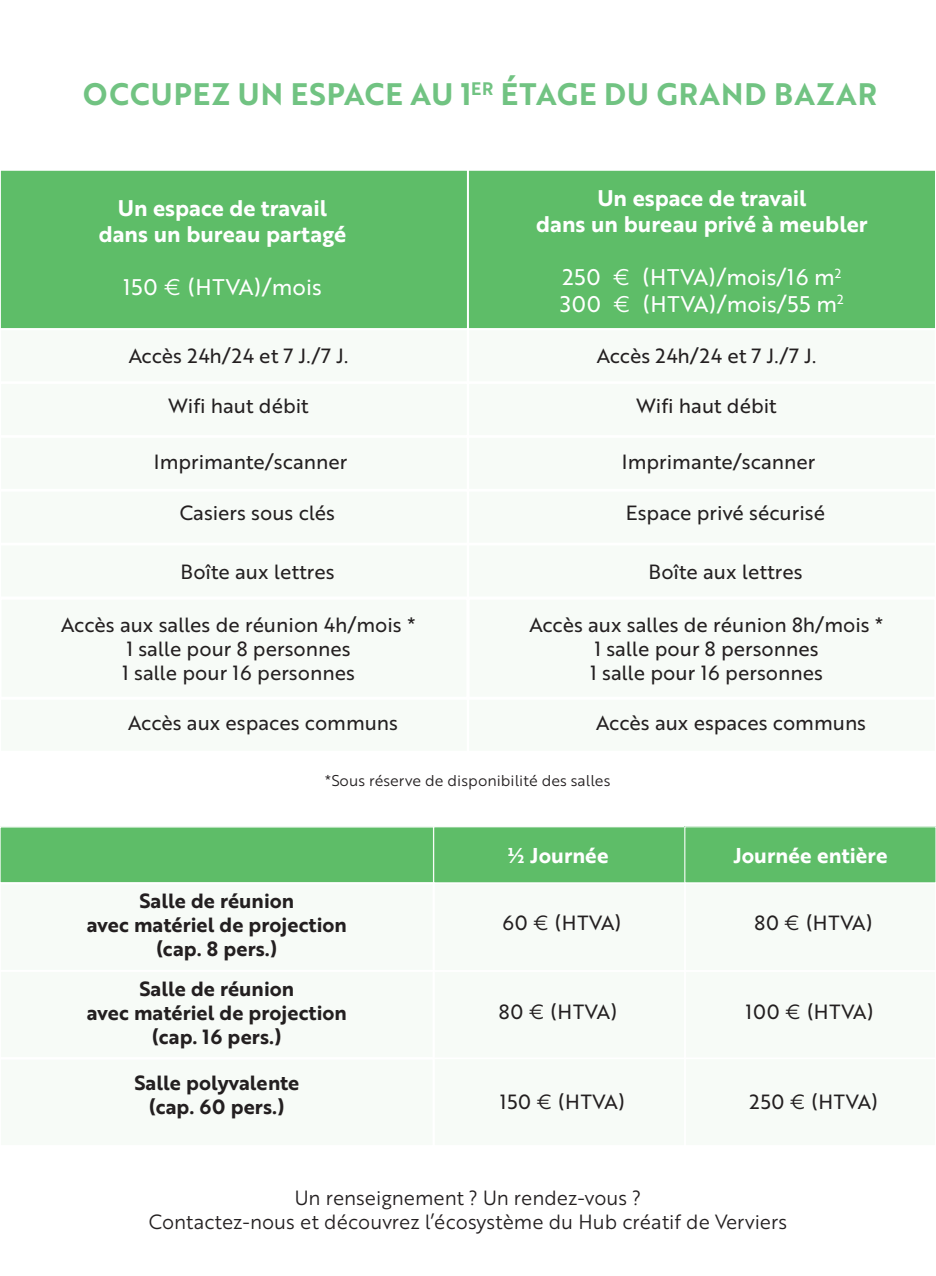
<style>
.page{position:relative;width:936px;height:1276px;background:#fff}
.page>*{position:absolute;margin:0;border:0;box-sizing:border-box;transform-origin:0 0}
.t1{font:30.2px "Brother 1816 Bold";letter-spacing:.04em;color:#71c382}
.t2{font:22px/26.4px "Brother 1816 Bold";color:#fff;text-align:center}
.t3{font:22px/26.4px "Brother 1816 Regular";letter-spacing:.04em;color:#fff}
.t4{font:22px "Brother 1816 Regular";letter-spacing:.02em;color:#fff}
.t5{font:20.8px "Brother 1816 Bold";color:#fff}
.t6{font:20px/24px "Brother 1816 Regular";color:#231f20;text-align:center}
.t7{font:20px/24px "Brother 1816 Bold";color:#231f20;text-align:center}
.t8{font:20px/24px "Brother 1816 Book";color:#231f20;text-align:center}
.t9{font:15.2px "Brother 1816 Book";color:#231f20}
.s1{font-family:"Brother 1816 Book"}
</style>
<div class="page">
<div style="left:0;top:170px;width:468px;height:159px;background:#5ebd68"></div>
<div style="left:0;top:169px;width:469px;height:161px;border:2px solid #fff"></div>
<div style="left:0;top:882px;width:434px;height:89px;background:#f7fbf7"></div>
<div style="left:0;top:970px;width:434px;height:89px;background:#f7fbf7"></div>
<div style="left:0;top:1057px;width:434px;height:90px;background:#f7fbf7"></div>
<div style="left:0;top:328px;width:469px;height:55px;background:#f7fbf7"></div>
<div style="left:468px;top:170px;width:467px;height:159px;background:#5ebd68"></div>
<div style="left:467px;top:169px;width:468px;height:161px;border:2px solid #fff"></div>
<div style="left:433px;top:882px;width:252px;height:89px;background:#f7fbf7"></div>
<div style="left:0;top:827px;width:433px;height:56px;background:#5ebd68"></div>
<div style="left:0;top:826px;width:434px;height:57px;border:1px solid #fff"></div>
<div style="left:433px;top:826px;width:252px;height:57px;background:#5ebd68;border:1px solid #fff"></div>
<div style="left:433px;top:970px;width:252px;height:89px;background:#f7fbf7"></div>
<div style="left:433px;top:1057px;width:252px;height:89px;background:#f7fbf7"></div>
<div style="left:684px;top:882px;width:251px;height:89px;background:#f7fbf7"></div>
<div style="left:684px;top:827px;width:251px;height:56px;background:#5ebd68"></div>
<div style="left:684px;top:826px;width:251px;height:57px;border:1px solid #fff"></div>
<div style="left:684px;top:970px;width:251px;height:89px;background:#f7fbf7"></div>
<div style="left:684px;top:1057px;width:251px;height:89px;background:#f7fbf7"></div>
<div style="left:0;top:382px;width:469px;height:55px;background:#f7fbf7"></div>
<div style="left:0;top:435px;width:469px;height:56px;background:#f7fbf7"></div>
<div style="left:0;top:489px;width:469px;height:56px;background:#f7fbf7"></div>
<div style="left:0;top:543px;width:469px;height:56px;background:#f7fbf7"></div>
<div style="left:0;top:697px;width:469px;height:56px;background:#f7fbf7"></div>
<div style="left:467px;top:328px;width:468px;height:55px;background:#f7fbf7"></div>
<div style="left:467px;top:382px;width:468px;height:55px;background:#f7fbf7"></div>
<div style="left:467px;top:435px;width:468px;height:56px;background:#f7fbf7"></div>
<div style="left:467px;top:489px;width:468px;height:56px;background:#f7fbf7"></div>
<div style="left:467px;top:543px;width:468px;height:56px;background:#f7fbf7"></div>
<div style="left:467px;top:697px;width:468px;height:56px;background:#f7fbf7"></div>
<div style="left:0;top:882px;width:434px;height:89px;border:2px solid #fff"></div>
<div style="left:433px;top:882px;width:252px;height:89px;border:1px solid #fff"></div>
<div style="left:684px;top:882px;width:251px;height:89px;border:1px solid #fff"></div>
<h1 class="t1" style="left:83px;top:71px;width:795px">OCCUPEZ UN ESPACE AU 1<sup>ER</sup> ÉTAGE DU GRAND BAZAR</h1>
<p class="t2" style="left:99px;top:194px;width:249px">Un espace de travail dans un bureau partagé</p>
<p class="t4" style="left:123px;top:270px;width:200px">150 <span class="s1">€</span> (HTVA)/mois</p>
<p class="t6" style="left:129px;top:343px;width:221px">Accès 24h/24 et 7 J./7 J.</p>
<p class="t6" style="left:168px;top:393px;width:142px">Wifi haut débit</p>
<p class="t6" style="left:154px;top:449px;width:195px">Imprimante/scanner</p>
<p class="t6" style="left:180px;top:500px;width:157px">Casiers sous clés</p>
<p class="t6" style="left:180px;top:559px;width:156px">Boîte aux lettres</p>
<p class="t6" style="left:61px;top:612px;width:356px">Accès aux salles de réunion 4h/mois *<br>1 salle pour 8 personnes<br>1 salle pour 16 personnes</p>
<p class="t6" style="left:128px;top:710px;width:271px">Accès aux espaces communs</p>
<p class="t2" style="left:536px;top:184px;width:333px">Un espace de travail<br>dans un bureau privé à meubler</p>
<p class="t3" style="left:560px;top:263px;width:285px">250 <span class="s1">€</span> (HTVA)/mois/16 m<sup>2<br></sup>300 <span class="s1">€</span> (HTVA)/mois/55 m<sup>2</sup></p>
<p class="t6" style="left:596px;top:343px;width:221px">Accès 24h/24 et 7 J./7 J.</p>
<p class="t6" style="left:636px;top:393px;width:142px">Wifi haut débit</p>
<p class="t6" style="left:622px;top:449px;width:195px">Imprimante/scanner</p>
<p class="t6" style="left:626px;top:500px;width:201px">Espace privé sécurisé</p>
<p class="t6" style="left:648px;top:559px;width:156px">Boîte aux lettres</p>
<p class="t6" style="left:529px;top:612px;width:355px">Accès aux salles de réunion 8h/mois *<br>1 salle pour 8 personnes<br>1 salle pour 16 personnes</p>
<p class="t6" style="left:596px;top:710px;width:271px">Accès aux espaces communs</p>
<p class="t9" style="left:324px;top:769px;width:287px">*Sous réserve de disponibilité des salles</p>
<p class="t7" style="left:87px;top:887px;width:261px">Salle de réunion<br>avec matériel de projection (cap. 8 pers.)</p>
<p class="t7" style="left:87px;top:976px;width:261px">Salle de réunion<br>avec matériel de projection (cap. 16 pers.)</p>
<p class="t7" style="left:134px;top:1070px;width:166px">Salle polyvalente (cap. 60 pers.)</p>
<p class="t5" style="left:507px;top:839px;width:103px">½ Journée</p>
<p class="t5" style="left:733px;top:839px;width:156px">Journée entière</p>
<p class="t6" style="left:502px;top:909px;width:120px">60 <span class="s1">€</span> (HTVA)</p>
<p class="t6" style="left:754px;top:909px;width:120px">80 <span class="s1">€</span> (HTVA)</p>
<p class="t6" style="left:499px;top:999px;width:120px">80 <span class="s1">€</span> (HTVA)</p>
<p class="t6" style="left:745px;top:999px;width:129px">100 <span class="s1">€</span> (HTVA)</p>
<p class="t6" style="left:499px;top:1089px;width:126px">150 <span class="s1">€</span> (HTVA)</p>
<p class="t6" style="left:749px;top:1089px;width:130px">250 <span class="s1">€</span> (HTVA)</p>
<p class="t8" style="left:149px;top:1185px;width:639px">Un renseignement ? Un rendez-vous ?<br>Contactez-nous et découvrez l’écosystème du Hub créatif de Verviers</p>
</div>
